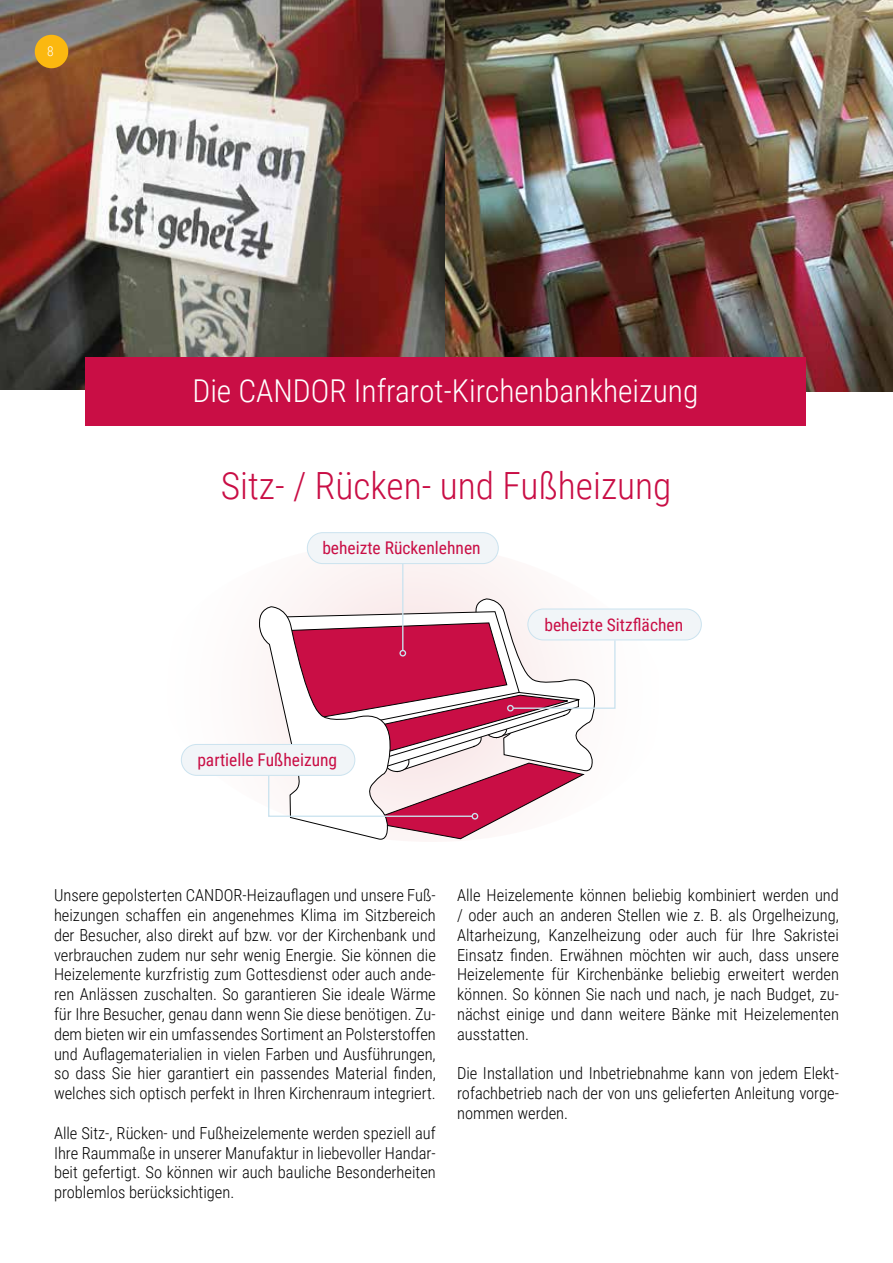
<style>
.page{position:relative;width:893px;height:1263px;background:#fff}
.page>*{position:absolute;margin:0;border:0;box-sizing:border-box;transform-origin:0 0}
.t1{font:300 37.5px "Roboto Condensed";color:#c90e45}
.t2{font:300 31.5px "Roboto Condensed";color:#fff}
.t3{font:17.55px "Roboto Condensed";color:#c90e45}
.t4{font:300 16.5px/19.8px "Roboto Condensed";color:#000;text-align:justify}
.t5{font:300 13.5px "Roboto Condensed";color:#fff}
</style>
<div class="page">
<img style="left:0;top:0;width:893px;height:391px">
<div style="left:85px;top:357px;width:721px;height:68px;background:#c90e45"></div>
<svg style="left:181px;top:534px;width:488px;height:242px"></svg>
<hr style="left:402px;top:561px;width:1px;height:89px;background:#cbe3ef">
<svg style="left:258px;top:599px;width:358px;height:241px"></svg>
<div style="left:472px;top:813px;width:6px;height:7px;border:1px solid #cbe3ef;border-radius:50%"></div>
<div style="left:528px;top:609px;width:173px;height:31px;background:#f1f5f8;border-radius:15px"></div>
<div style="left:527px;top:608px;width:175px;height:32px;border:1px solid #cbe3ef;border-radius:15px"></div>
<div style="left:307px;top:533px;width:191px;height:31px;background:#f1f5f8;border-radius:15px"></div>
<div style="left:307px;top:532px;width:192px;height:32px;border:1px solid #cbe3ef;border-radius:15px"></div>
<div style="left:181px;top:744px;width:174px;height:31px;background:#f1f5f8;border-radius:15px"></div>
<div style="left:181px;top:744px;width:174px;height:32px;border:1px solid #cbe3ef;border-radius:15px"></div>
<div style="left:35px;top:35px;width:33px;height:33px;background:#fbb810;border-radius:50%"></div>
<p class="t5" style="left:47px;top:42px;width:8px">8</p>
<h2 class="t2" style="left:192px;top:369px;width:507px">Die CANDOR Infrarot-Kirchenbankheizung</h2>
<h1 class="t1" style="left:221px;top:459px;width:452px">Sitz- / Rücken- und Fußheizung</h1>
<p class="t3" style="left:322px;top:536px;width:160px">beheizte Rückenlehnen</p>
<p class="t3" style="left:197px;top:747px;width:141px">partielle Fußheizung</p>
<p class="t3" style="left:544px;top:612px;width:140px">beheizte Sitzflächen</p>
<p class="t4" style="left:54px;top:885px;width:383px">Unsere gepolsterten CANDOR-Heizauflagen und unsere Fuß&shy;heizungen schaffen ein angenehmes Klima im Sitzbereich der Besucher, also direkt auf bzw. vor der Kirchenbank und verbrauchen zudem nur sehr wenig Energie. Sie können die Heizelemente kurzfristig zum Gottesdienst oder auch ande&shy;ren Anlässen zuschalten. So garantieren Sie ideale Wärme für Ihre Besucher, genau dann wenn Sie diese benötigen. Zu&shy;dem bieten wir ein umfassendes Sortiment an Polsterstoffen und Auflagematerialien in vielen Farben und Ausführungen, so dass Sie hier garantiert ein passendes Material finden, welches sich optisch perfekt in Ihren Kirchenraum integriert.</p>
<p class="t4" style="left:54px;top:1122px;width:383px">Alle Sitz-, Rücken- und Fußheizelemente werden speziell auf Ihre Raummaße in unserer Manufaktur in liebevoller Handar&shy;beit gefertigt. So können wir auch bauliche Besonderheiten problemlos berücksichtigen.</p>
<p class="t4" style="left:457px;top:885px;width:383px">Alle Heizelemente können beliebig kombiniert werden und / oder auch an anderen Stellen wie z. B. als Orgelheizung, Altarheizung, Kanzelheizung oder auch für Ihre Sakristei Einsatz finden. Erwähnen möchten wir auch, dass unsere Heizelemente für Kirchenbänke beliebig erweitert werden können. So können Sie nach und nach, je nach Budget, zu&shy;nächst einige und dann weitere Bänke mit Heizelementen ausstatten.</p>
<p class="t4" style="left:457px;top:1063px;width:383px">Die Installation und Inbetriebnahme kann von jedem Elekt&shy;rofachbetrieb nach der von uns gelieferten Anleitung vorge&shy;nommen werden.</p>
</div>
